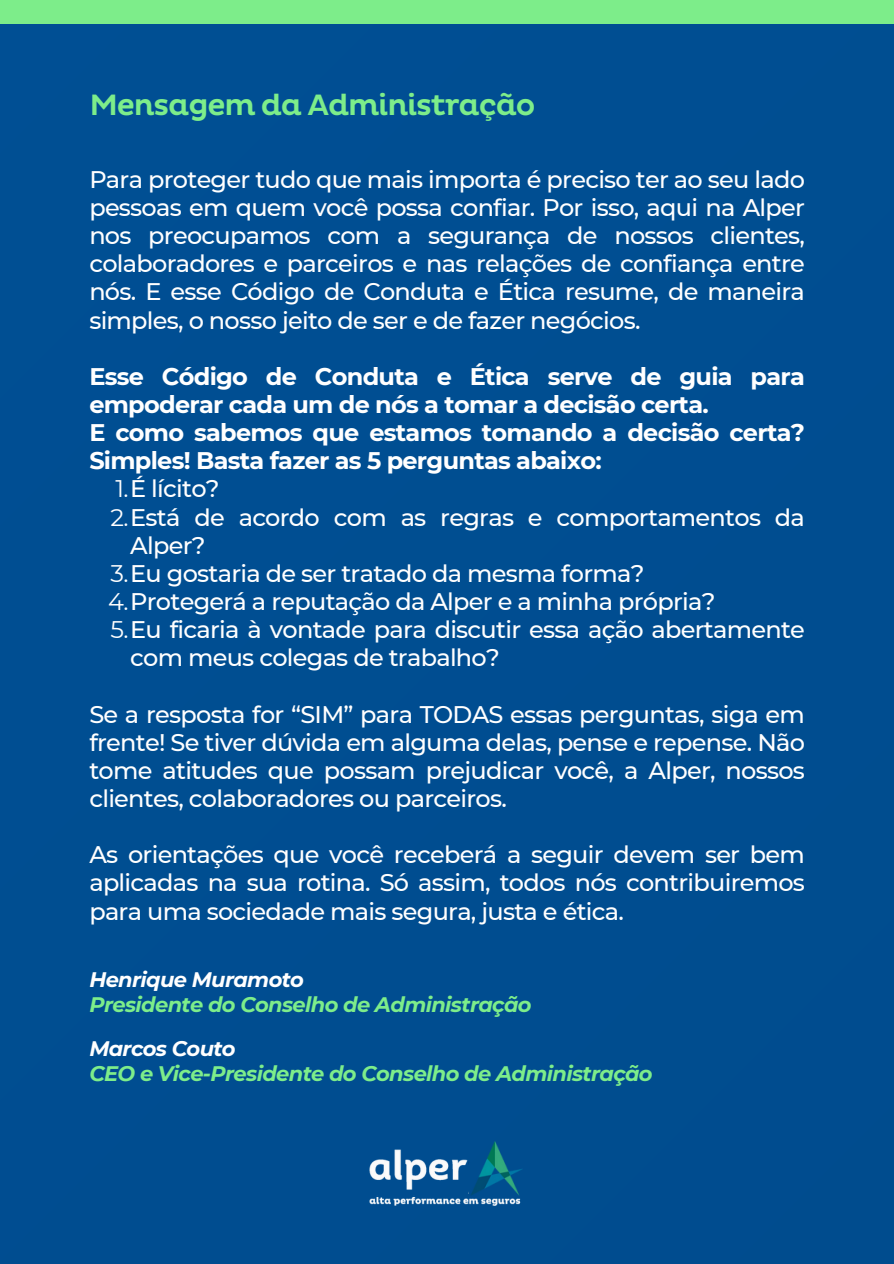
<style>
.page{position:relative;width:894px;height:1264px;background:#fff}
.page>*{position:absolute;margin:0;border:0;box-sizing:border-box;transform-origin:0 0}
.t1{font:500 30px "Pluto";letter-spacing:-.04em;color:#7ded8a}
.t2{font:500 24px/28.2px "Montserrat";letter-spacing:-.03em;color:#fff;text-align:justify}
.t3{font:700 24px/28.2px "Montserrat";letter-spacing:-.03em;color:#fff}
.t4{font:italic 700 21px "Montserrat";letter-spacing:-.03em;color:#7ded8a}
.t5{font:italic 700 21px "Montserrat";letter-spacing:-.03em;color:#fff}
.s1{font-weight:400}
</style>
<div class="page">
<div style="left:0;top:0;width:893px;height:1263px;background:#004e91"></div>
<div style="left:0;top:0;width:893px;height:23px;background:#7ded8a"></div>
<img style="left:468px;top:1141px;width:54px;height:54px">
<img style="left:369px;top:1149px;width:99px;height:41px">
<img style="left:369px;top:1195px;width:152px;height:11px">
<h2 class="t1" style="left:89px;top:88px;width:447px">Mensagem da Administração</h2>
<h1 class="t2" style="left:89px;top:165px;width:717px">Para proteger tudo que mais importa é preciso ter ao seu lado pessoas em quem você possa confiar. Por isso, aqui na Alper nos preocupamos com a segurança de nossos clientes, colaboradores e parceiros e nas relações de confiança entre nós. E esse Código de Conduta e Ética resume, de maneira simples, o nosso jeito de ser e de fazer negócios.</h1>
<h2 class="t3" style="left:89px;top:362px;width:717px">Esse Código de Conduta e Ética serve de guia para empoderar cada um de nós a tomar a decisão certa.<br>E como sabemos que estamos tomando a decisão certa?<br>Simples! Basta fazer as 5 perguntas abaixo:</h2>
<h2 class="t2" style="left:115px;top:475px;width:106px"><span class="s1">1.</span>É lícito?</h2>
<p class="t2" style="left:130px;top:503px;width:676px;text-indent:-20px"><span class="s1">2.</span>Está de acordo com as regras e comportamentos da<br>Alper?</p>
<p class="t2" style="left:111px;top:559px;width:535px"><span class="s1">3.</span>Eu gostaria de ser tratado da mesma forma?</p>
<p class="t2" style="left:108px;top:587px;width:608px"><span class="s1">4.</span>Protegerá a reputação da Alper e a minha própria?</p>
<p class="t2" style="left:130px;top:615px;width:676px;text-indent:-20px"><span class="s1">5.</span>Eu ficaria à vontade para discutir essa ação abertamente com meus colegas de trabalho?</p>
<p class="t2" style="left:89px;top:700px;width:717px">Se a resposta for “SIM” para TODAS essas perguntas, siga em frente! Se tiver dúvida em alguma delas, pense e repense. Não tome atitudes que possam prejudicar você, a Alper, nossos clientes, colaboradores ou parceiros.</p>
<h2 class="t2" style="left:89px;top:840px;width:717px">As orientações que você receberá a seguir devem ser bem aplicadas na sua rotina. Só assim, todos nós contribuiremos para uma sociedade mais segura, justa e ética.</h2>
<p class="t5" style="left:89px;top:966px;width:216px">Henrique Muramoto</p>
<p class="t4" style="left:89px;top:991px;width:443px">Presidente do Conselho de Administração</p>
<p class="t5" style="left:89px;top:1035px;width:148px">Marcos Couto</p>
<p class="t4" style="left:89px;top:1060px;width:564px">CEO e Vice-Presidente do Conselho de Administração</p>
</div>
